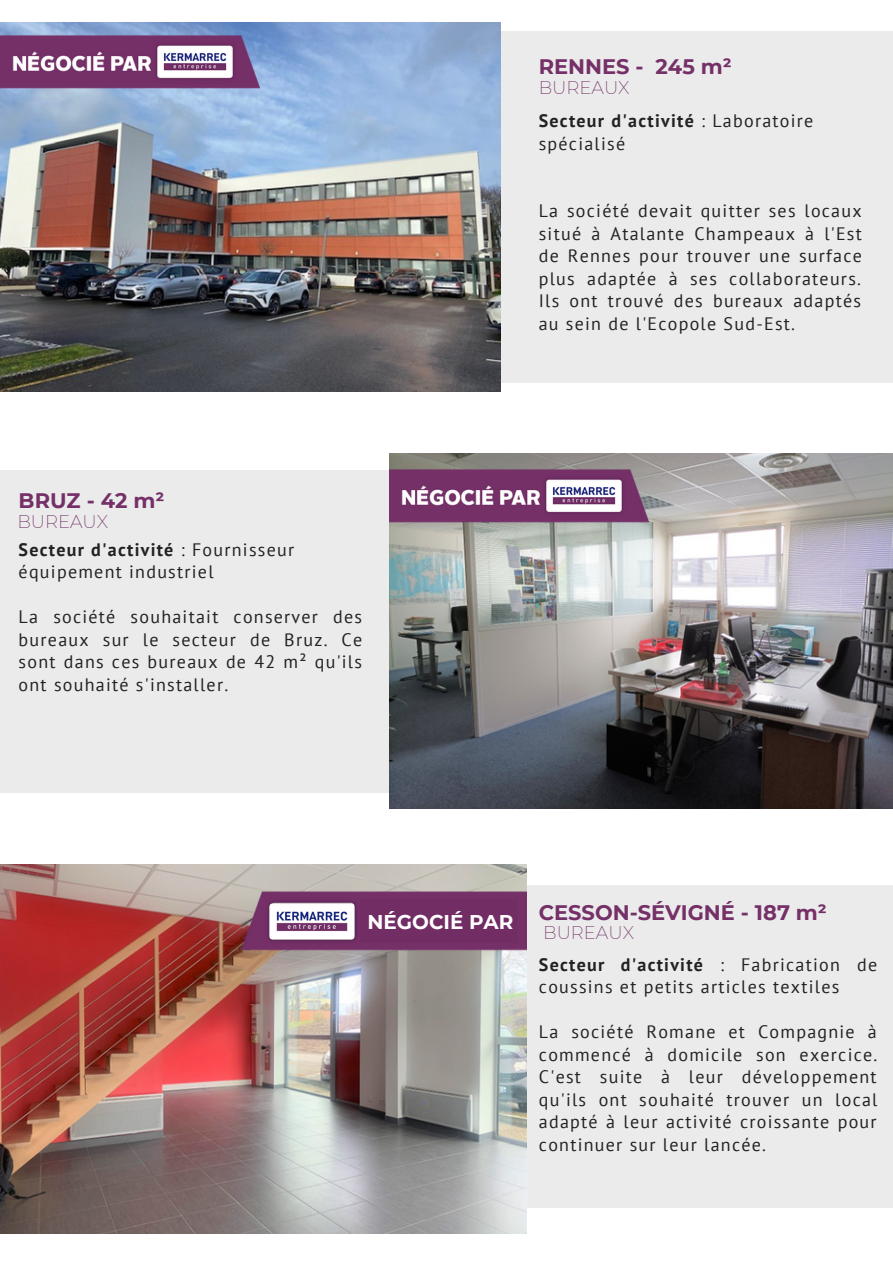
<style>
.page{position:relative;width:893px;height:1264px;background:#fff}
.page>*{position:absolute;margin:0;border:0;box-sizing:border-box;transform-origin:0 0}
.t1{font:700 21px "Montserrat";color:#753068}
.t2{font:700 19.8px "Montserrat";color:#fff}
.t3{font:18px/22.5px "PT Sans";letter-spacing:.07em;color:#222}
.t4{font:200 18px "Montserrat";color:#753068}
.s1{font-weight:700}
</style>
<div class="page">
<img style="left:389px;top:454px;width:503px;height:354px">
<div style="left:0;top:470px;width:389px;height:322px;background:#ebebeb"></div>
<div style="left:474px;top:885px;width:418px;height:322px;background:#ebebeb"></div>
<img style="left:0;top:864px;width:526px;height:369px">
<div style="left:498px;top:31px;width:394px;height:351px;background:#ebebeb"></div>
<img style="left:0;top:22px;width:500px;height:369px">
<img style="left:0;top:34px;width:263px;height:55px">
<img style="left:389px;top:469px;width:263px;height:55px">
<img style="left:237px;top:890px;width:289px;height:61px">
<div style="left:360px;top:899px;width:156px;height:43px;background:#722d65"></div>
<img style="left:264px;top:897px;width:96px;height:48px">
<p class="t1" style="left:19px;top:488px;width:147px">BRUZ - 42 m²</p>
<p class="t4" style="left:17px;top:511px;width:92px">BUREAUX</p>
<p class="t3" style="left:19px;top:537px;width:277px"><span class="s1">Secteur d'activité</span> : Fournisseur équipement industriel</p>
<p class="t3" style="left:19px;top:605px;width:345px;text-align:justify">La société souhaitait conserver des bureaux sur le secteur de Bruz. Ce sont dans ces bureaux de 42 m² qu'ils ont souhaité s'installer.</p>
<p class="t1" style="left:538px;top:53px;width:194px">RENNES - 245 m²</p>
<p class="t4" style="left:538px;top:76px;width:92px">BUREAUX</p>
<p class="t3" style="left:538px;top:109px;width:276px"><span class="s1">Secteur d'activité</span> : Laboratoire spécialisé</p>
<p class="t3" style="left:538px;top:199px;width:325px;text-align:justify">La société devait quitter ses locaux situé à Atalante Champeaux à l'Est de Rennes pour trouver une surface plus adaptée à ses collaborateurs.<br>Ils ont trouvé des bureaux adaptés au sein de l'Ecopole Sud-Est.</p>
<p class="t2" style="left:367px;top:909px;width:147px">NÉGOCIÉ PAR</p>
<p class="t1" style="left:538px;top:899px;width:290px">CESSON-SÉVIGNÉ - 187 m²</p>
<p class="t4" style="left:543px;top:921px;width:92px">BUREAUX</p>
<p class="t3" style="left:539px;top:953px;width:340px"><span class="s1">Secteur d'activité</span> : Fabrication de coussins et petits articles textiles</p>
<p class="t3" style="left:539px;top:1020px;width:340px;text-align:justify">La société Romane et Compagnie à commencé à domicile son exercice.<br>C'est suite à leur développement qu'ils ont souhaité trouver un local adapté à leur activité croissante pour continuer sur leur lancée.</p>
</div>
